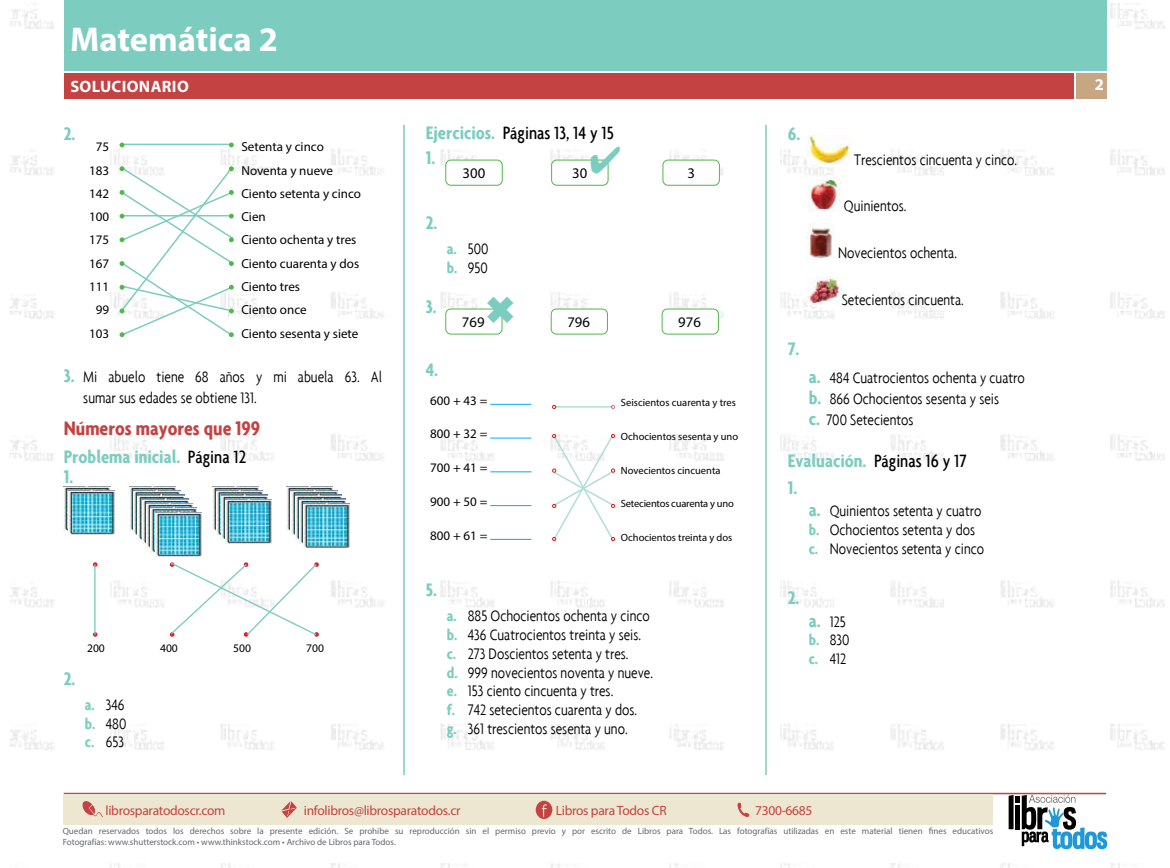
<style>
.page{position:relative;width:1170px;height:868px;background:#fff}
.page>*{position:absolute;margin:0;border:0;box-sizing:border-box;transform-origin:0 0}
.t1{font:700 34.5px "Myriad Pro";color:#fff}
.t2{font:700 condensed 21px "Agenda";color:#c44242}
.t3{font:700 condensed 19.5px/20.4px "Agenda";color:#7cccbf}
.t4{font:500 condensed 19.2px "Agenda";color:#000}
.t5{font:300 condensed 16.5px/18.8px "Agenda";color:#000}
.t6{font:700 16.5px "Myriad Pro";letter-spacing:.02em;color:#fff}
.t7{font:14.7px "Myriad Pro";color:#000}
.t8{font:13.5px "Myriad Pro";letter-spacing:-.02em;color:#c44242}
.t9{font:13.05px/23.2px "Myriad Pro";color:#000;text-align:center}
.t10{font:11.55px "Myriad Pro";color:#000}
.t11{font:10.5px "Myriad Pro";color:#000}
.t12{font:10.5px "Myriad Pro";letter-spacing:-.02em;color:#000}
.t13{font:9px/10.8px "Myriad Pro";color:#62686a}
.s1{font-weight:700;font-size:19.5px;color:#7cccbf}
.s2{font-weight:500;font-size:19.2px;color:#000}
.s3{font-weight:700;color:#7cccbf}
</style>
<div class="page">
<img style="left:9px;top:0;width:1156px;height:867px">
<div style="left:1076px;top:73px;width:30px;height:26px;background:#c7a782"></div>
<hr style="left:64px;top:792px;width:1042px;height:2px;background:#c44242">
<div style="left:65px;top:0;width:1041px;height:70px;background:#7cccbf"></div>
<div style="left:65px;top:73px;width:1008px;height:26px;background:#c44242"></div>
<hr style="left:765px;top:125px;width:1px;height:650px;background:#7cccbf">
<hr style="left:403px;top:125px;width:2px;height:650px;background:#7cccbf">
<hr style="left:122px;top:144px;width:110px;height:1px;background:#7cccbf">
<svg style="left:119px;top:166px;width:116px;height:171px"></svg>
<svg style="left:119px;top:142px;width:5px;height:5px"></svg>
<svg style="left:229px;top:142px;width:5px;height:5px"></svg>
<img style="left:64px;top:486px;width:46px;height:44px">
<img style="left:68px;top:490px;width:46px;height:44px">
<img style="left:129px;top:486px;width:47px;height:44px">
<img style="left:134px;top:490px;width:46px;height:44px">
<img style="left:138px;top:495px;width:46px;height:44px">
<img style="left:142px;top:499px;width:46px;height:44px">
<img style="left:147px;top:503px;width:46px;height:44px">
<img style="left:151px;top:507px;width:46px;height:45px">
<img style="left:155px;top:512px;width:46px;height:44px">
<img style="left:212px;top:486px;width:46px;height:44px">
<img style="left:216px;top:490px;width:47px;height:44px">
<img style="left:221px;top:495px;width:46px;height:44px">
<img style="left:225px;top:499px;width:46px;height:44px">
<img style="left:286px;top:486px;width:47px;height:44px">
<img style="left:291px;top:490px;width:46px;height:44px">
<img style="left:295px;top:495px;width:46px;height:44px">
<img style="left:299px;top:499px;width:46px;height:44px">
<img style="left:304px;top:503px;width:46px;height:44px">
<svg style="left:93px;top:562px;width:4px;height:4px"></svg>
<svg style="left:93px;top:632px;width:4px;height:4px"></svg>
<hr style="left:94px;top:564px;width:1px;height:70px;background:#7cccbf">
<svg style="left:169px;top:561px;width:150px;height:75px"></svg>
<div style="left:445px;top:160px;width:57px;height:25px;background:#fff;border-radius:5px"></div>
<div style="left:445px;top:160px;width:57px;height:26px;border:1px solid #50b848;border-radius:5px"></div>
<div style="left:551px;top:160px;width:57px;height:25px;background:#fff;border-radius:5px"></div>
<div style="left:551px;top:160px;width:57px;height:26px;border:1px solid #50b848;border-radius:5px"></div>
<div style="left:663px;top:160px;width:56px;height:25px;background:#fff;border-radius:5px"></div>
<div style="left:662px;top:160px;width:57px;height:26px;border:1px solid #50b848;border-radius:5px"></div>
<div style="left:445px;top:309px;width:57px;height:25px;background:#fff;border-radius:5px"></div>
<div style="left:445px;top:308px;width:57px;height:26px;border:1px solid #50b848;border-radius:5px"></div>
<div style="left:551px;top:309px;width:56px;height:25px;background:#fff;border-radius:5px"></div>
<div style="left:550px;top:308px;width:58px;height:26px;border:1px solid #50b848;border-radius:5px"></div>
<div style="left:662px;top:309px;width:56px;height:25px;background:#fff;border-radius:5px"></div>
<div style="left:661px;top:308px;width:57px;height:26px;border:1px solid #50b848;border-radius:5px"></div>
<hr style="left:490px;top:404px;width:41px;height:1px;background:#00aeef">
<hr style="left:490px;top:437px;width:41px;height:1px;background:#00aeef">
<hr style="left:490px;top:471px;width:41px;height:1px;background:#00aeef">
<hr style="left:490px;top:505px;width:41px;height:1px;background:#00aeef">
<hr style="left:490px;top:539px;width:41px;height:1px;background:#00aeef">
<hr style="left:554px;top:406px;width:58px;height:1px;background:#b1ded6">
<svg style="left:611px;top:405px;width:4px;height:4px"></svg>
<svg style="left:552px;top:405px;width:4px;height:4px"></svg>
<svg style="left:552px;top:433px;width:63px;height:108px"></svg>
<img style="left:807px;top:135px;width:43px;height:30px">
<img style="left:807px;top:178px;width:33px;height:33px">
<img style="left:807px;top:223px;width:27px;height:35px">
<img style="left:807px;top:277px;width:34px;height:28px">
<div style="left:63px;top:793px;width:930px;height:31px;background:#ede7d1"></div>
<svg style="left:82px;top:801px;width:21px;height:16px"></svg>
<svg style="left:281px;top:801px;width:16px;height:16px"></svg>
<svg style="left:737px;top:802px;width:12px;height:15px"></svg>
<svg style="left:535px;top:800px;width:17px;height:18px"></svg>
<svg style="left:1008px;top:794px;width:99px;height:55px"></svg>
<svg style="left:487px;top:296px;width:26px;height:27px"></svg>
<h1 class="t1" style="left:70px;top:16px;width:209px">Matemática 2</h1>
<p class="t6" style="left:70px;top:76px;width:120px">SOLUCIONARIO</p>
<p class="t6" style="left:1094px;top:74px;width:11px">2</p>
<p class="t3" style="left:64px;top:123px;width:13px">2.</p>
<p class="t9" style="left:89px;top:135px;width:22px">75<br>183<br>142<br>100<br>175<br>167<br>111<br>99<br>103</p>
<p class="t9" style="left:241px;top:135px;width:121px;text-align:left">Setenta y cinco<br>Noventa y nueve<br>Ciento setenta y cinco<br>Cien<br>Ciento ochenta y tres<br>Ciento cuarenta y dos<br>Ciento tres<br>Ciento once<br>Ciento sesenta y siete</p>
<p class="t5" style="left:83px;top:366px;width:300px;line-height:21px;text-indent:-20px"><span class="s1">3.</span> Mi abuelo tiene 68 años y mi abuela 63. Al sumar sus edades se obtiene 131.</p>
<p class="t2" style="left:64px;top:416px;width:198px">Números mayores que 199</p>
<p class="t3" style="left:64px;top:446px;width:184px">Problema inicial. <span class="s2">Página 12<br></span>1.</p>
<p class="t3" style="left:64px;top:667px;width:13px">2.</p>
<p class="t10" style="left:87px;top:641px;width:19px">200</p>
<p class="t10" style="left:160px;top:641px;width:19px">400</p>
<p class="t10" style="left:233px;top:641px;width:19px">500</p>
<p class="t10" style="left:306px;top:641px;width:19px">700</p>
<p class="t5" style="left:85px;top:694px;width:43px;text-align:justify"><span class="s3">a.</span> 346 <span class="s3">b.</span> 480 <span class="s3">c.</span> 653</p>
<p class="t4" style="left:426px;top:121px;width:190px"><span class="s1">Ejercicios.</span> Páginas 13, 14 y 15</p>
<p class="t3" style="left:426px;top:147px;width:11px">1.</p>
<p class="t7" style="left:462px;top:164px;width:24px">300</p>
<p class="t7" style="left:572px;top:164px;width:124px">30<sup>✔</sup> 3</p>
<p class="t3" style="left:426px;top:212px;width:13px">2.</p>
<p class="t5" style="left:447px;top:239px;width:43px"><span class="s3">a.</span> 500 <span class="s3">b.</span> 950</p>
<p class="t3" style="left:426px;top:296px;width:12px">3.</p>
<p class="t7" style="left:462px;top:312px;width:24px">769</p>
<p class="t7" style="left:567px;top:312px;width:24px">796</p>
<p class="t7" style="left:678px;top:312px;width:24px">976</p>
<p class="t3" style="left:426px;top:358px;width:14px">4.</p>
<p class="t9" style="left:430px;top:388px;width:59px">600 + 43 =</p>
<p class="t11" style="left:621px;top:396px;width:116px">Seiscientos cuarenta y tres</p>
<p class="t9" style="left:430px;top:422px;width:59px">800 + 32 =</p>
<p class="t11" style="left:621px;top:430px;width:119px">Ochocientos sesenta y uno</p>
<p class="t9" style="left:430px;top:456px;width:59px">700 + 41 =</p>
<p class="t11" style="left:621px;top:463px;width:101px">Novecientos cincuenta</p>
<p class="t9" style="left:430px;top:489px;width:59px">900 + 50 =</p>
<p class="t12" style="left:621px;top:497px;width:114px">Setecientos cuarenta y uno</p>
<p class="t9" style="left:430px;top:523px;width:59px">800 + 61 =</p>
<p class="t11" style="left:621px;top:531px;width:113px">Ochocientos treinta y dos</p>
<p class="t3" style="left:426px;top:579px;width:13px">5.</p>
<p class="t5" style="left:447px;top:606px;width:208px"><span class="s3">a.</span> 885 Ochocientos ochenta y cinco <span class="s3">b.</span> 436 Cuatrocientos treinta y seis. <span class="s3">c.</span> 273 Doscientos setenta y tres.<br><span class="s3">d.</span> 999 novecientos noventa y nueve. <span class="s3">e.</span> 153 ciento cincuenta y tres.<br><span class="s3">f.</span> 742 setecientos cuarenta y dos.<br><span class="s3">g.</span> 361 trescientos sesenta y uno.</p>
<p class="t3" style="left:787px;top:123px;width:14px">6.</p>
<p class="t3" style="left:787px;top:338px;width:13px">7.</p>
<p class="t5" style="left:854px;top:150px;width:165px">Trescientos cincuenta y cinco.</p>
<p class="t5" style="left:843px;top:196px;width:64px">Quinientos.</p>
<p class="t5" style="left:838px;top:243px;width:120px">Novecientos ochenta.</p>
<p class="t5" style="left:841px;top:290px;width:124px">Setecientos cincuenta.</p>
<p class="t5" style="left:808px;top:366px;width:218px;line-height:21px"><span class="s1">a.</span> 484 Cuatrocientos ochenta y cuatro <span class="s1">b.</span> 866 Ochocientos sesenta y seis<br><span class="s1">c.</span> 700 Setecientos</p>
<p class="t4" style="left:787px;top:449px;width:180px"><span class="s1">Evaluación.</span> Páginas 16 y 17</p>
<p class="t3" style="left:787px;top:476px;width:11px">1.</p>
<p class="t5" style="left:808px;top:501px;width:177px"><span class="s1">a.</span> Quinientos setenta y cuatro <span class="s3">b.</span> Ochocientos setenta y dos <span class="s3">c.</span> Novecientos setenta y cinco</p>
<p class="t3" style="left:787px;top:587px;width:13px">2.</p>
<p class="t5" style="left:808px;top:611px;width:42px"><span class="s1">a.</span> 125 <span class="s3">b.</span> 830 <span class="s3">c.</span> 412</p>
<p class="t8" style="left:105px;top:802px;width:122px">librosparatodoscr.com</p>
<p class="t8" style="left:304px;top:802px;width:158px">infolibros@librosparatodos.cr</p>
<p class="t8" style="left:555px;top:802px;width:112px">Libros para Todos CR</p>
<p class="t8" style="left:755px;top:802px;width:59px">7300-6685</p>
<p class="t13" style="left:63px;top:825px;width:932px">Quedan reservados todos los derechos sobre la presente edición. Se prohíbe su reproducción sin el permiso previo y por escrito de Libros para Todos. Las fotografías utilizadas en este material tienen fines educativos<br>Fotografías: www.shutterstock.com • www.thinkstock.com • Archivo de Libros para Todos.</p>
</div>
